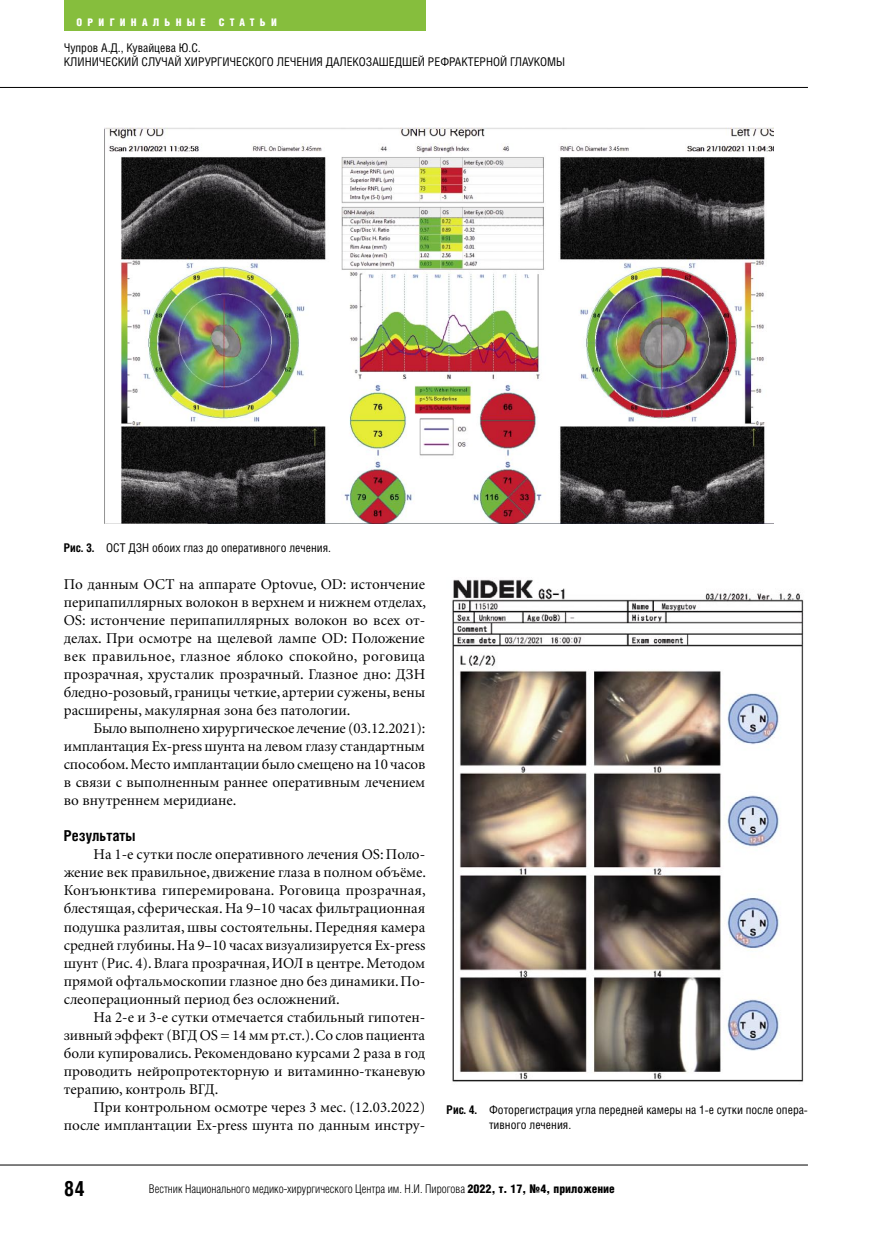
<style>
.page{position:relative;width:893px;height:1234px;background:#fff}
.page>*{position:absolute;margin:0;border:0;box-sizing:border-box;transform-origin:0 0}
.t1{font:700 21px "Helios Cond";color:#000}
.main_text{font:15px/18px "Minion Cyr";color:#000;text-align:justify}
.text_title{font:700 15px "Helios Cond";color:#000}
.ris_name{font:12px/14.4px "Helios Cond";color:#000}
.t2{font:300 12px "Helios Cond";color:#000}
.t3{font:900 10.5px "Helios Cond";letter-spacing:.5em;color:#fff}
.s1{font-weight:700}
.s2{font-weight:900}
</style>
<div class="page">
<hr style="left:0;top:1164px;width:808px;height:1px;background:#000">
<hr style="left:0;top:87px;width:808px;height:1px;background:#000">
<div style="left:64px;top:0;width:361px;height:30px;background:#86be3d"></div>
<img style="left:105px;top:128px;width:669px;height:395px">
<img style="left:452px;top:579px;width:352px;height:503px">
<p class="t3" style="left:77px;top:16px;width:130px">ОРИГИНАЛЬНЫЕ</p>
<p class="t3" style="left:219px;top:16px;width:60px">СТАТЬИ</p>
<p class="ris_name" style="left:64px;top:40px;width:503px">Чупров А.Д., Кувайцева Ю.С.<br>КЛИНИЧЕСКИЙ СЛУЧАЙ ХИРУРГИЧЕСКОГО ЛЕЧЕНИЯ ДАЛЕКОЗАШЕДШЕЙ РЕФРАКТЕРНОЙ ГЛАУКОМЫ</p>
<p class="ris_name" style="left:64px;top:540px;width:269px"><span class="s1">Рис. 3.</span> ОСТ ДЗН обоих глаз до оперативного лечения.</p>
<p class="main_text" style="left:64px;top:575px;width:364px">По данным ОСТ на аппарате Optovue, OD: истончение перипапиллярных волокон в верхнем и нижнем отделах, OS: истончение перипапиллярных волокон во всех от&shy;делах. При осмотре на щелевой лампе OD: Положение век правильное, глазное яблоко спокойно, роговица прозрачная, хрусталик прозрачный. Глазное дно: ДЗН бледно-розовый, границы четкие, артерии сужены, вены расширены, макулярная зона без патологии.</p>
<p class="main_text" style="left:64px;top:719px;width:363px;text-indent:30px">Было выполнено хирургическое лечение (03.12.2021): имплантация Ex-press шунта на левом глазу стандартным способом. Место имплантации было смещено на 10 часов в связи с выполненным раннее оперативным лечением во внутреннем меридиане.</p>
<p class="text_title" style="left:64px;top:826px;width:73px">Результаты</p>
<p class="main_text" style="left:64px;top:845px;width:364px;text-indent:30px">На 1-е сутки после оперативного лечения OS: Поло&shy;жение век правильное, движение глаза в полном объёме.<br>Конъюнктива гиперемирована. Роговица прозрачная, блестящая, сферическая. На 9–10 часах фильтрационная подушка разлитая, швы состоятельны. Передняя камера средней глубины. На 9–10 часах визуализируется Ex-press шунт (Рис. 4). Влага прозрачная, ИОЛ в центре. Методом прямой офтальмоскопии глазное дно без динамики. По&shy;слеоперационный период без осложнений.</p>
<p class="main_text" style="left:64px;top:1007px;width:363px;text-indent:30px">На 2-е и 3-е сутки отмечается стабильный гипотен&shy;зивный эффект (ВГД OS = 14 мм рт.ст.). Со слов пациента боли купировались. Рекомендовано курсами 2 раза в год проводить нейропротекторную и витаминно-тканевую терапию, контроль ВГД.</p>
<p class="main_text" style="left:64px;top:1097px;width:363px;text-align:right">При контрольном осмотре через 3 мес. (12.03.2022) после имплантации Ex-press шунта по данным инстру-</p>
<p class="ris_name" style="left:489px;top:1102px;width:320px;text-indent:-43px"><span class="s1">Рис. 4.</span> Фоторегистрация угла передней камеры на 1-е сутки после опера&shy;тивного лечения.</p>
<h1 class="t1" style="left:64px;top:1175px;width:22px">84</h1>
<p class="t2" style="left:149px;top:1181px;width:468px">Вестник Национального медико-хирургического Центра им. Н.И. Пирогова <span class="s2">2022, т. 17, №4, приложение</span></p>
</div>
